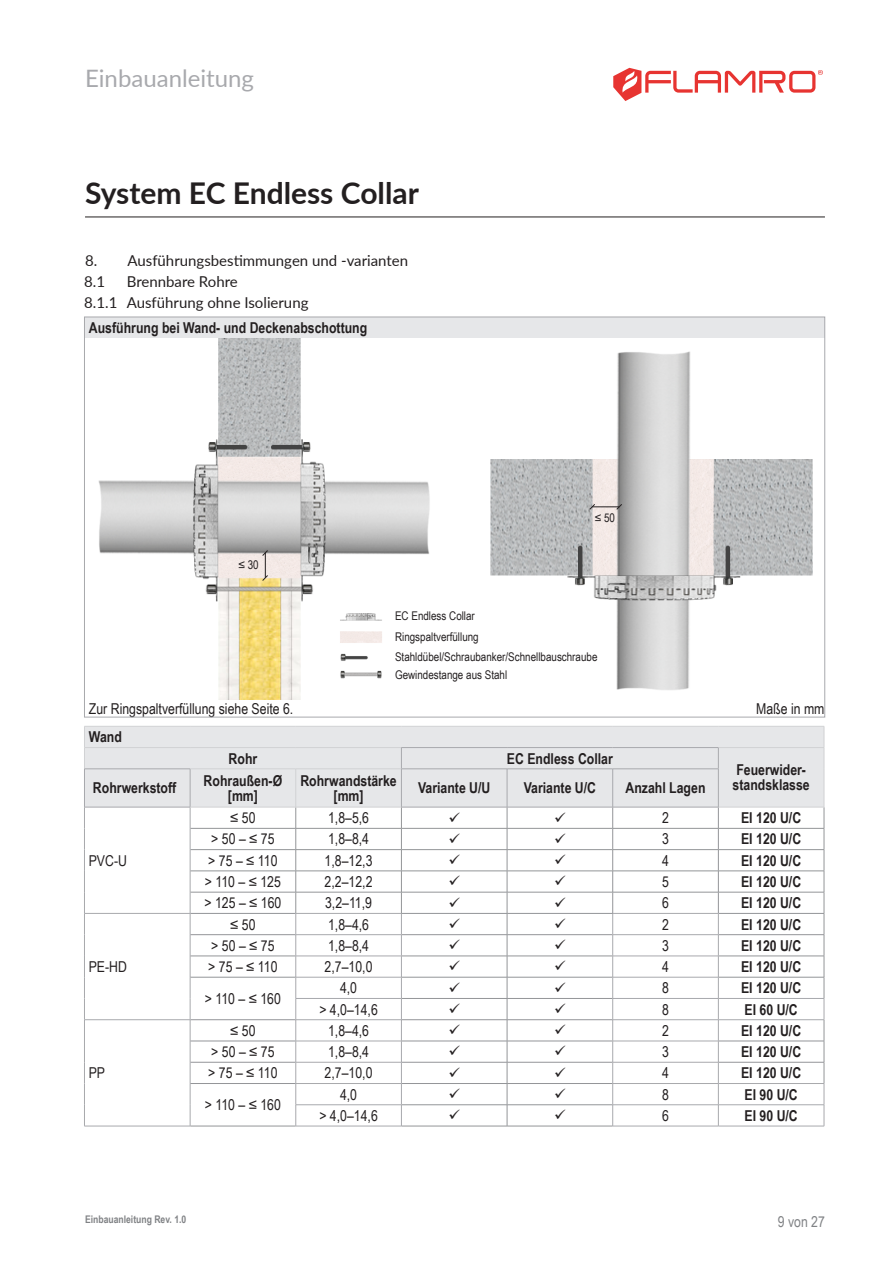
<style>
.page{position:relative;width:893px;height:1263px;background:#fff}
.page>*{position:absolute;margin:0;border:0;box-sizing:border-box;transform-origin:0 0}
.t1{font:700 30px "Lato";color:#231f20}
.t2{font:24px "Lato";color:#a8a9ad}
.p___Tabelle_Kopf_mitte{font:700 15px/15px "Arial Narrow";color:#231f20;text-align:center}
.p___Tabellentext_mittig{font:15px "Arial Narrow";color:#231f20}
.t3{font:15px "Lato";color:#231f20}
.p___Zwischenüberschrift_grauer_Balken{font:700 15px "Arial Narrow";color:#231f20}
.p___Fließtext{font:15px "Arial Narrow";color:#231f20}
.p___Tabelle_Kopf_links{font:700 15px "Arial Narrow";color:#231f20}
.p___Tabellentext_links{font:15px "Arial Narrow";color:#231f20}
.p___Fließtext_rechtsbündig{font:15px "Arial Narrow";color:#231f20}
.t4{font:15px "Arial Narrow";color:#808285}
.t5{font:12px/20.4px "Arial Narrow";color:#231f20}
.t6{font:700 10.5px "Arial Narrow";color:#808285}
</style>
<div class="page">
<hr style="left:85px;top:217px;width:740px;height:1px;background:#231f20">
<div style="left:85px;top:317px;width:740px;height:21px;background:#e6e7e9"></div>
<img style="left:98px;top:338px;width:715px;height:362px">
<svg style="left:262px;top:549px;width:7px;height:33px"></svg>
<svg style="left:589px;top:503px;width:34px;height:7px"></svg>
<div style="left:719px;top:727px;width:105px;height:80px;background:#e6e7e9"></div>
<hr style="left:718px;top:828px;width:106px;height:1px;background:#939598">
<hr style="left:718px;top:934px;width:106px;height:1px;background:#939598">
<hr style="left:718px;top:1041px;width:106px;height:1px;background:#939598">
<hr style="left:718px;top:849px;width:106px;height:1px;background:#939598">
<hr style="left:718px;top:956px;width:106px;height:1px;background:#939598">
<hr style="left:718px;top:1062px;width:106px;height:1px;background:#939598">
<hr style="left:718px;top:1104px;width:106px;height:1px;background:#a8a9ad">
<hr style="left:612px;top:1126px;width:106px;height:1px;background:#a8a9ad">
<hr style="left:718px;top:1126px;width:106px;height:1px;background:#a8a9ad">
<hr style="left:718px;top:871px;width:106px;height:1px;background:#939598">
<hr style="left:718px;top:892px;width:106px;height:1px;background:#939598">
<hr style="left:718px;top:913px;width:106px;height:1px;background:#939598">
<hr style="left:718px;top:977px;width:106px;height:1px;background:#939598">
<hr style="left:718px;top:998px;width:106px;height:1px;background:#a8a9ad">
<hr style="left:718px;top:1019px;width:106px;height:1px;background:#a8a9ad">
<hr style="left:718px;top:1083px;width:106px;height:1px;background:#a8a9ad">
<svg style="left:824px;top:807px;width:1px;height:319px"></svg>
<hr style="left:296px;top:1126px;width:106px;height:1px;background:#a8a9ad">
<hr style="left:402px;top:1126px;width:105px;height:1px;background:#939598">
<hr style="left:507px;top:1126px;width:105px;height:1px;background:#939598">
<hr style="left:190px;top:1126px;width:106px;height:1px;background:#939598">
<hr style="left:84px;top:1126px;width:106px;height:1px;background:#a8a9ad">
<hr style="left:718px;top:726px;width:106px;height:1px;background:#d1d2d4">
<hr style="left:718px;top:747px;width:106px;height:1px;background:#d1d2d4">
<svg style="left:824px;top:726px;width:1px;height:43px"></svg>
<hr style="left:824px;top:769px;width:1px;height:38px;background:#d1d2d4">
<hr style="left:718px;top:807px;width:106px;height:1px;background:#d1d2d4">
<svg style="left:613px;top:68px;width:210px;height:33px"></svg>
<svg style="left:84px;top:726px;width:635px;height:400px"></svg>
<h2 class="t2" style="left:85px;top:61px;width:170px">Einbauanleitung</h2>
<h1 class="t1" style="left:85px;top:171px;width:335px">System EC Endless Collar</h1>
<p class="t3" style="left:85px;top:250px;width:325px">8. Ausführungsbestimmungen und -varianten</p>
<p class="t3" style="left:84px;top:271px;width:22px">8.1</p>
<p class="t3" style="left:127px;top:271px;width:112px">Brennbare Rohre</p>
<p class="t3" style="left:84px;top:292px;width:226px">8.1.1 Ausführung ohne Isolierung</p>
<p class="p___Zwischenüberschrift_grauer_Balken" style="left:89px;top:317px;width:280px">Ausführung bei Wand- und Deckenabschottung</p>
<p class="t5" style="left:239px;top:554px;width:22px">≤ 30</p>
<p class="t5" style="left:395px;top:605px;width:81px">EC Endless Collar</p>
<p class="t5" style="left:595px;top:507px;width:22px">≤ 50</p>
<p class="t5" style="left:395px;top:626px;width:204px">Ringspaltverfüllung<br>Stahldübel/Schraubanker/Schnellbauschraube</p>
<p class="t5" style="left:395px;top:664px;width:114px">Gewindestange aus Stahl</p>
<p class="p___Fließtext" style="left:89px;top:697px;width:206px">Zur Ringspaltverfüllung siehe Seite 6.</p>
<p class="p___Fließtext_rechtsbündig" style="left:756px;top:697px;width:70px">Maße in mm</p>
<p class="p___Tabelle_Kopf_links" style="left:89px;top:726px;width:35px">Wand</p>
<p class="p___Tabelle_Kopf_mitte" style="left:229px;top:750px;width:30px">Rohr</p>
<p class="p___Tabelle_Kopf_mitte" style="left:507px;top:750px;width:107px">EC Endless Collar</p>
<p class="p___Tabelle_Kopf_mitte" style="left:736px;top:762px;width:71px">Feuerwider-</p>
<p class="p___Tabelle_Kopf_links" style="left:93px;top:777px;width:85px">Rohrwerkstoff</p>
<p class="p___Tabelle_Kopf_mitte" style="left:204px;top:772px;width:80px">Rohraußen-Ø</p>
<p class="p___Tabelle_Kopf_mitte" style="left:732px;top:777px;width:79px">standsklasse</p>
<p class="p___Tabelle_Kopf_mitte" style="left:228px;top:787px;width:32px">[mm]</p>
<p class="p___Tabelle_Kopf_mitte" style="left:300px;top:772px;width:98px">Rohrwandstärke [mm]</p>
<p class="p___Tabelle_Kopf_mitte" style="left:418px;top:780px;width:74px">Variante U/U</p>
<p class="p___Tabelle_Kopf_mitte" style="left:524px;top:780px;width:74px">Variante U/C</p>
<p class="p___Tabelle_Kopf_mitte" style="left:626px;top:780px;width:81px">Anzahl Lagen</p>
<p class="p___Tabellentext_links" style="left:89px;top:849px;width:40px">PVC-U</p>
<p class="p___Tabellentext_links" style="left:89px;top:956px;width:40px">PE-HD</p>
<p class="p___Tabellentext_links" style="left:89px;top:1062px;width:18px">PP</p>
<p class="p___Tabellentext_mittig" style="left:230px;top:807px;width:27px">≤ 50</p>
<p class="p___Tabellentext_mittig" style="left:328px;top:807px;width:43px">1,8–5,6</p>
<p class="p___Tabellentext_mittig" style="left:662px;top:807px;width:8px">2</p>
<p class="p___Tabelle_Kopf_mitte" style="left:741px;top:810px;width:62px">EI 120 U/C</p>
<p class="p___Tabellentext_mittig" style="left:211px;top:828px;width:65px">&gt;50–≤75</p>
<p class="p___Tabellentext_mittig" style="left:328px;top:828px;width:43px">1,8–8,4</p>
<p class="p___Tabellentext_mittig" style="left:662px;top:828px;width:8px">3</p>
<p class="p___Tabelle_Kopf_mitte" style="left:741px;top:831px;width:62px">EI 120 U/C</p>
<p class="p___Tabellentext_mittig" style="left:208px;top:849px;width:71px">&gt;75–≤110</p>
<p class="p___Tabellentext_mittig" style="left:325px;top:849px;width:49px">1,8–12,3</p>
<p class="p___Tabellentext_mittig" style="left:662px;top:849px;width:8px">4</p>
<p class="p___Tabelle_Kopf_mitte" style="left:741px;top:852px;width:62px">EI 120 U/C</p>
<p class="p___Tabellentext_mittig" style="left:205px;top:871px;width:78px">&gt; 110 – ≤ 125</p>
<p class="p___Tabellentext_mittig" style="left:325px;top:871px;width:49px">2,2–12,2</p>
<p class="p___Tabellentext_mittig" style="left:662px;top:871px;width:8px">5</p>
<p class="p___Tabelle_Kopf_mitte" style="left:741px;top:873px;width:62px">EI 120 U/C</p>
<p class="p___Tabellentext_mittig" style="left:204px;top:892px;width:78px">&gt; 125 – ≤ 160</p>
<p class="p___Tabellentext_mittig" style="left:325px;top:892px;width:48px">3,2–11,9</p>
<p class="p___Tabellentext_mittig" style="left:662px;top:892px;width:8px">6</p>
<p class="p___Tabelle_Kopf_mitte" style="left:741px;top:895px;width:62px">EI 120 U/C</p>
<p class="p___Tabellentext_mittig" style="left:230px;top:913px;width:27px">≤ 50</p>
<p class="p___Tabellentext_mittig" style="left:328px;top:913px;width:43px">1,8–4,6</p>
<p class="p___Tabellentext_mittig" style="left:662px;top:913px;width:8px">2</p>
<p class="p___Tabelle_Kopf_mitte" style="left:741px;top:916px;width:62px">EI 120 U/C</p>
<p class="p___Tabellentext_mittig" style="left:211px;top:934px;width:65px">&gt;50–≤75</p>
<p class="p___Tabellentext_mittig" style="left:328px;top:934px;width:43px">1,8–8,4</p>
<p class="p___Tabellentext_mittig" style="left:662px;top:934px;width:8px">3</p>
<p class="p___Tabelle_Kopf_mitte" style="left:741px;top:937px;width:62px">EI 120 U/C</p>
<p class="p___Tabellentext_mittig" style="left:208px;top:956px;width:71px">&gt;75–≤110</p>
<p class="p___Tabellentext_mittig" style="left:325px;top:956px;width:49px">2,7–10,0</p>
<p class="p___Tabellentext_mittig" style="left:662px;top:956px;width:8px">4</p>
<p class="p___Tabelle_Kopf_mitte" style="left:741px;top:958px;width:62px">EI 120 U/C</p>
<p class="p___Tabellentext_mittig" style="left:205px;top:988px;width:78px">&gt; 110 – ≤ 160</p>
<p class="p___Tabellentext_mittig" style="left:340px;top:977px;width:19px">4,0</p>
<p class="p___Tabellentext_mittig" style="left:662px;top:977px;width:8px">8</p>
<p class="p___Tabelle_Kopf_mitte" style="left:741px;top:980px;width:62px">EI 120 U/C</p>
<p class="p___Tabellentext_mittig" style="left:319px;top:998px;width:60px">&gt; 4,0–14,6</p>
<p class="p___Tabellentext_mittig" style="left:662px;top:998px;width:8px">8</p>
<p class="p___Tabelle_Kopf_mitte" style="left:744px;top:1001px;width:55px">EI 60 U/C</p>
<p class="p___Tabellentext_mittig" style="left:230px;top:1019px;width:27px">≤ 50</p>
<p class="p___Tabellentext_mittig" style="left:328px;top:1019px;width:43px">1,8–4,6</p>
<p class="p___Tabellentext_mittig" style="left:662px;top:1019px;width:8px">2</p>
<p class="p___Tabelle_Kopf_mitte" style="left:741px;top:1022px;width:62px">EI 120 U/C</p>
<p class="p___Tabellentext_mittig" style="left:211px;top:1041px;width:65px">&gt;50–≤75</p>
<p class="p___Tabellentext_mittig" style="left:328px;top:1041px;width:43px">1,8–8,4</p>
<p class="p___Tabellentext_mittig" style="left:662px;top:1041px;width:8px">3</p>
<p class="p___Tabelle_Kopf_mitte" style="left:741px;top:1043px;width:62px">EI 120 U/C</p>
<p class="p___Tabellentext_mittig" style="left:208px;top:1062px;width:71px">&gt;75–≤110</p>
<p class="p___Tabellentext_mittig" style="left:325px;top:1062px;width:49px">2,7–10,0</p>
<p class="p___Tabellentext_mittig" style="left:662px;top:1062px;width:8px">4</p>
<p class="p___Tabelle_Kopf_mitte" style="left:741px;top:1065px;width:62px">EI 120 U/C</p>
<p class="p___Tabellentext_mittig" style="left:205px;top:1094px;width:78px">&gt; 110 – ≤ 160</p>
<p class="p___Tabellentext_mittig" style="left:340px;top:1083px;width:19px">4,0</p>
<p class="p___Tabellentext_mittig" style="left:662px;top:1083px;width:8px">8</p>
<p class="p___Tabelle_Kopf_mitte" style="left:744px;top:1086px;width:55px">EI 90 U/C</p>
<p class="p___Tabellentext_mittig" style="left:319px;top:1104px;width:60px">&gt; 4,0–14,6</p>
<p class="p___Tabellentext_mittig" style="left:662px;top:1104px;width:8px">6</p>
<p class="p___Tabelle_Kopf_mitte" style="left:744px;top:1107px;width:55px">EI 90 U/C</p>
<p class="t6" style="left:85px;top:1212px;width:103px">Einbauanleitung Rev. 1.0</p>
<p class="t4" style="left:778px;top:1210px;width:49px">9 von 27</p>
</div>
